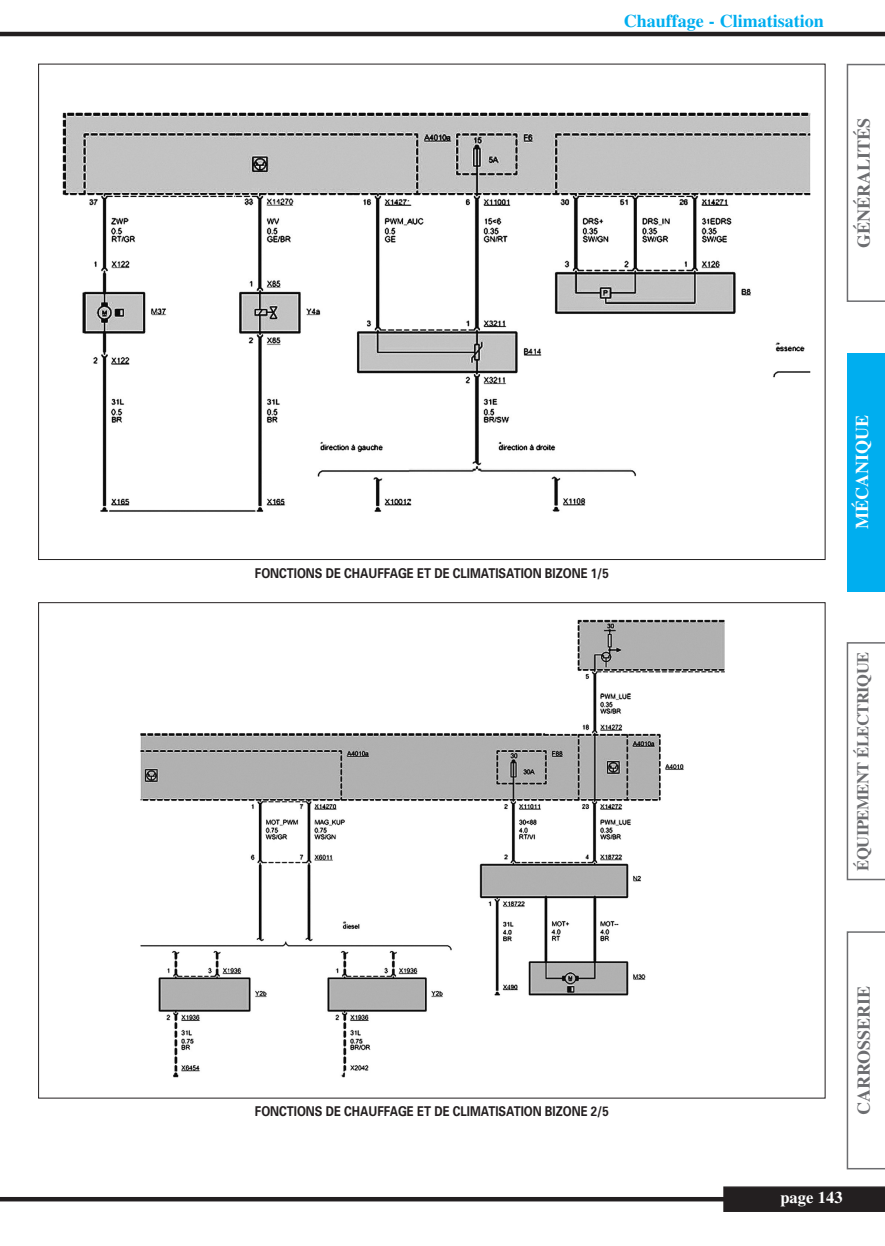
<style>
.page{position:relative;width:885px;height:1246px;background:#fff}
.page>*{position:absolute;margin:0;border:0;box-sizing:border-box;transform-origin:0 0}
.t1{font:700 18px "Times";color:#00aeef}
.t2{font:700 18px "Times";color:#6c6d70}
.t3{font:700 18px "Times";color:#fff}
.t4{font:700 16.5px "Times";letter-spacing:-.025em;color:#6c6d70}
.t5{font:700 16.5px "Times";color:#fff}
.t6{font:700 13.5px "Univers";color:#231f20;scale:.85 1}
</style>
<div class="page">
<svg style="left:846px;top:64px;width:38px;height:238px"></svg>
<div style="left:846px;top:353px;width:38px;height:238px;background:#00aeef"></div>
<svg style="left:846px;top:642px;width:38px;height:238px"></svg>
<svg style="left:846px;top:931px;width:38px;height:238px"></svg>
<hr style="left:0;top:1197px;width:727px;height:4px;background:#231f20">
<div style="left:723px;top:1186px;width:161px;height:26px;background:#231f20"></div>
<hr style="left:0;top:32px;width:884px;height:4px;background:#231f20">
<img style="left:62px;top:112px;width:749px;height:400px">
<img style="left:140px;top:619px;width:585px;height:459px">
<h1 class="t1" style="left:624px;top:15px;width:201px">Chauffage - Climatisation</h1>
<h1 class="t2" style="left:857px;top:248px;width:132px;rotate:-90deg">GÉNÉRALITÉS</h1>
<p class="t6" style="left:255px;top:568px;width:417px">FONCTIONS DE CHAUFFAGE ET DE CLIMATISATION BIZONE 1/5</p>
<p class="t6" style="left:255px;top:1106px;width:417px">FONCTIONS DE CHAUFFAGE ET DE CLIMATISATION BIZONE 2/5</p>
<h1 class="t3" style="left:856px;top:529px;width:115px;rotate:-90deg">MÉCANIQUE</h1>
<p class="t4" style="left:857px;top:870px;width:220px;rotate:-90deg">ÉQUIPEMENT ÉLECTRIQUE</p>
<h1 class="t2" style="left:857px;top:1115px;width:131px;rotate:-90deg">CARROSSERIE</h1>
<p class="t5" style="left:780px;top:1192px;width:64px">page 143</p>
</div>
